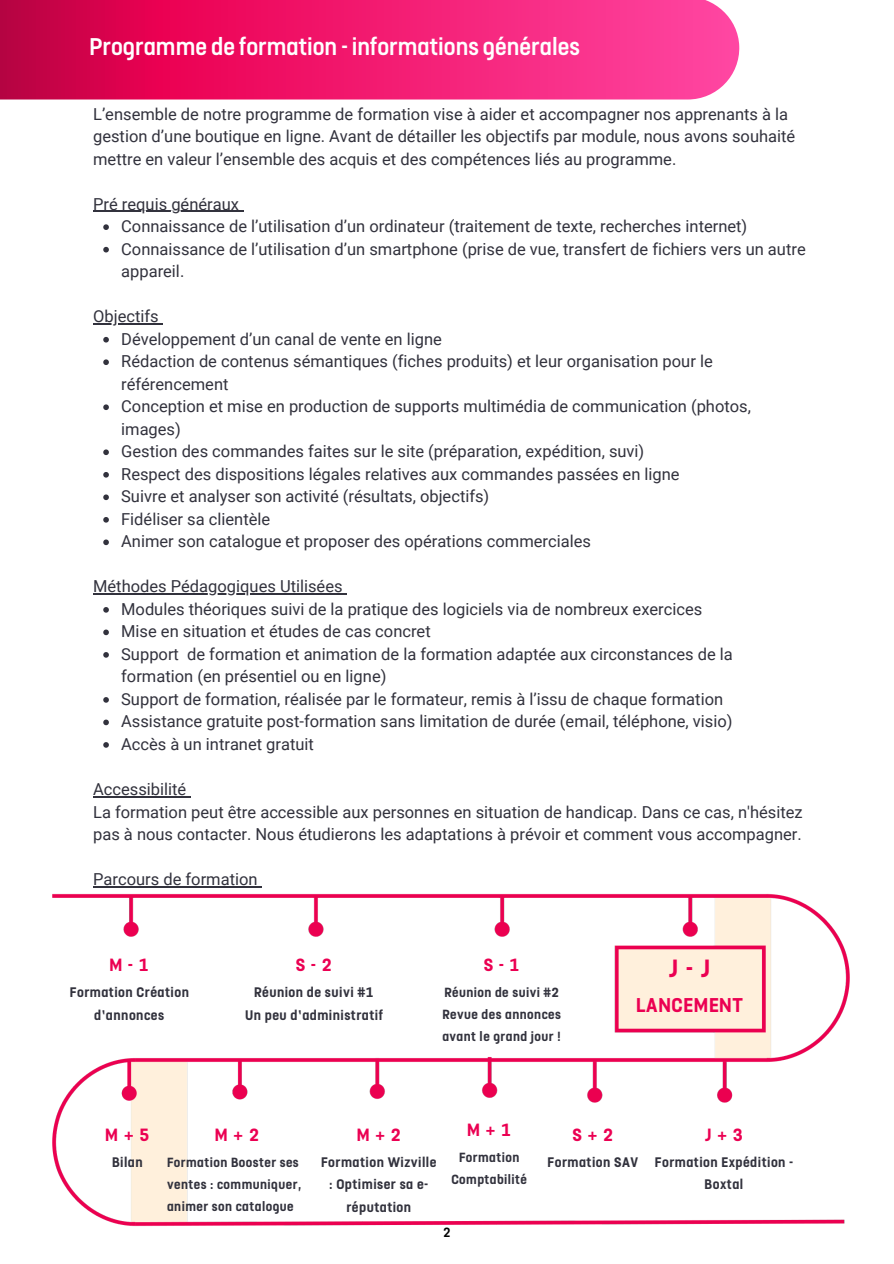
<style>
.page{position:relative;width:894px;height:1264px;background:#fff}
.page>*{position:absolute;margin:0;border:0;box-sizing:border-box;transform-origin:0 0}
.t1{font:700 27.9px "FS Dillon";color:#eb0052}
.t2{font:500 27px "FS Dillon";color:#fff}
.t3{font:700 22.35px "FS Dillon";letter-spacing:.03em;color:#eb0052}
.t4{font:700 19.8px "FS Dillon";color:#eb0052}
.t5{font:16.5px/22.5px "Roboto";color:#32323d}
.t6{font:700 15.45px/22.4px "FS Dillon";letter-spacing:.03em;color:#32323d;text-align:center}
.t7{font:500 15px "FS Dillon";color:#000}
.t8{font:700 14.85px/21.9px "FS Dillon";letter-spacing:.03em;color:#32323d}
</style>
<div class="page">
<svg style="left:0;top:0;width:740px;height:99px;background:#ec1e71"></svg>
<hr style="left:93px;top:211px;width:146px;height:1px;background:#32323d">
<svg style="left:103px;top:224px;width:6px;height:6px"></svg>
<svg style="left:103px;top:247px;width:6px;height:5px"></svg>
<hr style="left:93px;top:323px;width:66px;height:1px;background:#32323d">
<svg style="left:103px;top:337px;width:6px;height:5px"></svg>
<svg style="left:103px;top:359px;width:6px;height:6px"></svg>
<svg style="left:103px;top:404px;width:6px;height:6px"></svg>
<svg style="left:103px;top:449px;width:6px;height:6px"></svg>
<svg style="left:103px;top:472px;width:6px;height:5px"></svg>
<svg style="left:103px;top:494px;width:6px;height:6px"></svg>
<svg style="left:103px;top:517px;width:6px;height:5px"></svg>
<svg style="left:103px;top:539px;width:6px;height:6px"></svg>
<hr style="left:93px;top:593px;width:249px;height:1px;background:#32323d">
<svg style="left:103px;top:607px;width:6px;height:5px"></svg>
<svg style="left:103px;top:629px;width:6px;height:6px"></svg>
<svg style="left:103px;top:652px;width:6px;height:5px"></svg>
<svg style="left:103px;top:697px;width:6px;height:5px"></svg>
<svg style="left:103px;top:719px;width:6px;height:6px"></svg>
<svg style="left:103px;top:742px;width:6px;height:5px"></svg>
<hr style="left:93px;top:796px;width:93px;height:1px;background:#32323d">
<hr style="left:93px;top:886px;width:164px;height:1px;background:#32323d">
<img style="left:52px;top:893px;width:798px;height:334px">
<p class="t2" style="left:89px;top:33px;width:492px">Programme de formation - informations générales</p>
<p class="t5" style="left:93px;top:103px;width:703px">L’ensemble de notre programme de formation vise à aider et accompagner nos apprenants à la gestion d’une boutique en ligne. Avant de détailler les objectifs par module, nous avons souhaité mettre en valeur l’ensemble des acquis et des compétences liés au programme.</p>
<p class="t5" style="left:93px;top:193px;width:147px">Pré requis généraux</p>
<p class="t5" style="left:121px;top:215px;width:627px">Connaissance de l’utilisation d’un ordinateur (traitement de texte, recherches internet)</p>
<p class="t5" style="left:121px;top:238px;width:685px">Connaissance de l’utilisation d’un smartphone (prise de vue, transfert de fichiers vers un autre appareil.</p>
<p class="t5" style="left:93px;top:305px;width:67px">Objectifs</p>
<p class="t5" style="left:121px;top:328px;width:322px">Développement d’un canal de vente en ligne</p>
<p class="t5" style="left:121px;top:350px;width:593px">Rédaction de contenus sémantiques (fiches produits) et leur organisation pour le référencement</p>
<p class="t5" style="left:121px;top:395px;width:631px">Conception et mise en production de supports multimédia de communication (photos, images)</p>
<p class="t5" style="left:121px;top:440px;width:524px">Gestion des commandes faites sur le site (préparation, expédition, suvi)</p>
<p class="t5" style="left:121px;top:463px;width:559px">Respect des dispositions légales relatives aux commandes passées en ligne</p>
<p class="t5" style="left:121px;top:485px;width:369px">Suivre et analyser son activité (résultats, objectifs)</p>
<p class="t5" style="left:121px;top:508px;width:150px">Fidéliser sa clientèle</p>
<p class="t5" style="left:121px;top:530px;width:471px">Animer son catalogue et proposer des opérations commerciales</p>
<p class="t5" style="left:93px;top:575px;width:251px">Méthodes Pédagogiques Utilisées</p>
<p class="t5" style="left:121px;top:598px;width:582px">Modules théoriques suivi de la pratique des logiciels via de nombreux exercices</p>
<p class="t5" style="left:121px;top:620px;width:311px">Mise en situation et études de cas concret</p>
<p class="t5" style="left:121px;top:643px;width:613px">Support de formation et animation de la formation adaptée aux circonstances de la formation (en présentiel ou en ligne)</p>
<p class="t5" style="left:121px;top:688px;width:603px">Support de formation, réalisée par le formateur, remis à l’issu de chaque formation</p>
<p class="t5" style="left:121px;top:710px;width:612px">Assistance gratuite post-formation sans limitation de durée (email, téléphone, visio)</p>
<p class="t5" style="left:121px;top:733px;width:194px">Accès à un intranet gratuit</p>
<p class="t5" style="left:93px;top:778px;width:95px">Accessibilité</p>
<p class="t5" style="left:93px;top:800px;width:710px">La formation peut être accessible aux personnes en situation de handicap. Dans ce cas, n'hésitez pas à nous contacter. Nous étudierons les adaptations à prévoir et comment vous accompagner.</p>
<p class="t5" style="left:93px;top:868px;width:166px">Parcours de formation</p>
<h4 class="t4" style="left:109px;top:955px;width:41px">M-1</h4>
<h4 class="t6" style="left:70px;top:981px;width:120px">Formation Création d’annonces</h4>
<h5 class="t4" style="left:296px;top:955px;width:37px">S-2</h5>
<h4 class="t6" style="left:245px;top:981px;width:139px">Réunion de suivi #1<br>Un peu d’administratif</h4>
<h1 class="t4" style="left:483px;top:955px;width:37px">S-1</h1>
<h5 class="t8" style="left:442px;top:981px;width:120px">Réunion de suivi #2<br>Revue des annonces avant le grand jour !</h5>
<h4 class="t1" style="left:669px;top:955px;width:42px">J-J</h4>
<h5 class="t3" style="left:636px;top:994px;width:108px">LANCEMENT</h5>
<h5 class="t4" style="left:105px;top:1124px;width:46px">M+5</h5>
<h4 class="t4" style="left:215px;top:1124px;width:46px">M+2</h4>
<h4 class="t4" style="left:356px;top:1124px;width:46px">M+2</h4>
<h5 class="t4" style="left:467px;top:1120px;width:46px">M+1</h5>
<h3 class="t4" style="left:572px;top:1124px;width:42px">S+2</h3>
<h4 class="t4" style="left:704px;top:1124px;width:39px">J+3</h4>
<h5 class="t6" style="left:112px;top:1151px;width:32px">Bilan</h5>
<h5 class="t8" style="left:167px;top:1151px;width:135px">Formation Booster ses ventes : communiquer, animer son catalogue</h5>
<h5 class="t6" style="left:321px;top:1151px;width:117px">Formation Wizville : Optimiser sa e&shy;réputation</h5>
<h4 class="t8" style="left:451px;top:1146px;width:77px;text-align:center">Formation<br>Comptabilité</h4>
<p class="t7" style="left:443px;top:1225px;width:9px">2</p>
<h4 class="t6" style="left:547px;top:1151px;width:92px">Formation SAV</h4>
<h5 class="t6" style="left:654px;top:1151px;width:140px">Formation Expédition -<br>Boxtal</h5>
</div>
